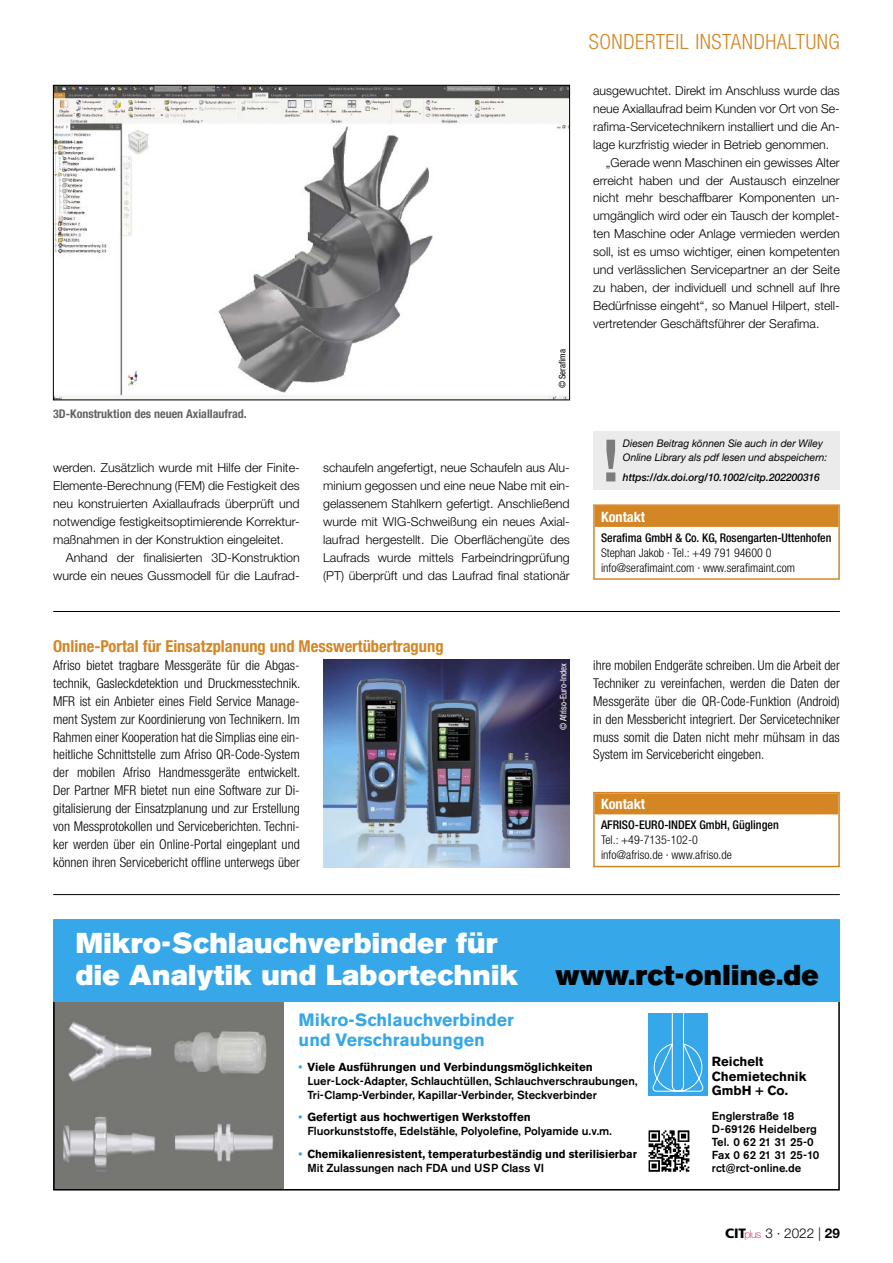
<style>
.page{position:relative;width:893px;height:1263px;background:#fff}
.page>*{position:absolute;margin:0;border:0;box-sizing:border-box;transform-origin:0 0}
.t1{font:28.5px/31.7px "Akzidenz Grotesk BQ Super";letter-spacing:.01em;color:#fff}
.t2{font:28.5px "Akzidenz Grotesk BQ Super";letter-spacing:.01em;color:#000}
.t3{font:300 condensed 21px "Helvetica Neue LT Std";letter-spacing:.025em;color:#d48625}
.t4{font:700 17.7px/20.1px "Akzidenz Grotesk BQ";color:#36a7e9}
.t5{font:700 condensed 16.5px "Helvetica Neue LT Std";color:#d48625}
.t6{font:700 condensed 14.25px "Helvetica Neue LT Std";color:#fff}
.t7{font:300 condensed 13.5px/18px "Helvetica Neue LT Std";color:#000}
.t8{font:300 13.5px "Helvetica Neue LT Std";color:#000}
.t9{font:700 13.05px/14.7px "Akzidenz Grotesk BQ";color:#000}
.t10{font:300 12.3px/18px "Helvetica Neue LT Std";color:#000;text-align:justify}
.t11{font:300 condensed 12px/15px "Helvetica Neue LT Std";color:#000}
.t12{font:500 condensed 12px "Helvetica Neue LT Std";color:#000}
.t13{font:700 condensed 12px "Helvetica Neue LT Std";color:#636363}
.t14{font:500 11.55px/13px "Akzidenz Grotesk BQ";color:#000}
.t15{font:700 11.55px/13.8px "Akzidenz Grotesk BQ";color:#000}
.t16{font:italic 10.5px/13.5px "Helvetica Neue LT Std";color:#000}
.t17{font:italic 500 10.5px "Helvetica Neue LT Std";color:#000}
.t18{font:condensed 9px "Helvetica Neue LT Std";color:#fff}
.t19{font:condensed 9px "Helvetica Neue LT Std";color:#000}
.s1{font-weight:700;color:#36a7e9}
.s2{font-weight:700}
.s3{color:#36a7e9}
.s4{font-weight:500}
.s5{font-family:"Frutiger LT Std";font-weight:900}
.s6{font-weight:100;font-size:10.65px;color:#aa0b3b}
</style>
<div class="page">
<div style="left:595px;top:506px;width:243px;height:21px;background:#d48625"></div>
<div style="left:593px;top:504px;width:247px;height:76px;border:2px solid #d48625"></div>
<div style="left:593px;top:431px;width:247px;height:59px;background:#ebebeb"></div>
<svg style="left:606px;top:440px;width:9px;height:41px"></svg>
<div style="left:595px;top:793px;width:243px;height:21px;background:#d48625"></div>
<div style="left:593px;top:792px;width:247px;height:75px;border:2px solid #d48625"></div>
<img style="left:55px;top:87px;width:513px;height:311px">
<div style="left:53px;top:85px;width:517px;height:315px;border:1px solid #000"></div>
<img style="left:56px;top:1001px;width:228px;height:186px">
<div style="left:53px;top:919px;width:787px;height:82px;background:#36a7e9"></div>
<img style="left:648px;top:1130px;width:42px;height:42px">
<div style="left:648px;top:1013px;width:60px;height:82px;background:#36a7e9"></div>
<svg style="left:652px;top:1013px;width:52px;height:79px"></svg>
<hr style="left:53px;top:611px;width:787px;height:1px;background:#000">
<hr style="left:53px;top:894px;width:787px;height:1px;background:#000">
<img style="left:323px;top:660px;width:247px;height:207px">
<h2 class="t3" style="left:589px;top:29px;width:252px">Sonderteil Instandhaltung</h2>
<p class="t13" style="left:53px;top:407px;width:195px">3D-Konstruktion des neuen Axiallaufrad.</p>
<p class="t10" style="left:53px;top:458px;width:248px">werden. Zusätzlich wurde mit Hilfe der Finite-Elemente-Berechnung (FEM) die Festigkeit des neu konstruierten Axiallaufrads überprüft und notwendige festigkeitsoptimierende Korrektur&shy;maßnahmen in der Konstruktion eingeleitet.</p>
<p class="t10" style="left:53px;top:548px;width:248px;text-align:right">Anhand der finalisierten 3D-Konstruktion wurde ein neues Gussmodell für die Laufrad-</p>
<p class="t19" style="left:557px;top:388px;width:41px;rotate:-90deg">© Serafima</p>
<p class="t10" style="left:323px;top:458px;width:248px;text-align:left">schaufeln angefertigt, neue Schaufeln aus Alu&shy;minium gegossen und eine neue Nabe mit ein&shy;gelassenem Stahlkern gefertigt. Anschließend wurde mit WIG-Schweißung ein neues Axial&shy;laufrad hergestellt. Die Oberflächengüte des Laufrads wurde mittels Farbeindringprüfung (PT) überprüft und das Laufrad final stationär</p>
<p class="t10" style="left:593px;top:81px;width:248px">ausgewuchtet. Direkt im Anschluss wurde das</p>
<p class="t10" style="left:593px;top:99px;width:248px">neue Axiallaufrad beim Kunden vor Ort von Se-</p>
<p class="t10" style="left:593px;top:117px;width:248px">rafima-Servicetechnikern installiert und die An-</p>
<p class="t10" style="left:593px;top:135px;width:238px">lage kurzfristig wieder in Betrieb genommen.</p>
<p class="t10" style="left:606px;top:153px;width:235px">„Gerade wenn Maschinen ein gewisses Alter</p>
<p class="t10" style="left:593px;top:171px;width:248px">erreicht haben und der Austausch einzelner</p>
<p class="t10" style="left:593px;top:189px;width:248px">nicht mehr beschaffbarer Komponenten un-</p>
<p class="t10" style="left:593px;top:207px;width:248px">umgänglich wird oder ein Tausch der komplet-</p>
<p class="t10" style="left:593px;top:225px;width:248px">ten Maschine oder Anlage vermieden werden</p>
<p class="t10" style="left:593px;top:243px;width:248px">soll, ist es umso wichtiger, einen kompetenten</p>
<p class="t10" style="left:593px;top:261px;width:248px">und verlässlichen Servicepartner an der Seite</p>
<p class="t10" style="left:593px;top:279px;width:248px">zu haben, der individuell und schnell auf Ihre</p>
<p class="t10" style="left:593px;top:297px;width:248px">Bedürfnisse eingeht“, so Manuel Hilpert, stell-</p>
<p class="t10" style="left:593px;top:315px;width:228px">vertretender Geschäftsführer der Serafima.</p>
<p class="t16" style="left:623px;top:436px;width:206px">Diesen Beitrag können Sie auch in der Wiley<br>Online Library als pdf lesen und abspeichern:</p>
<p class="t17" style="left:623px;top:471px;width:198px">https://dx.doi.org/10.1002/citp.202200316</p>
<p class="t6" style="left:601px;top:508px;width:46px">Kontakt</p>
<p class="t12" style="left:601px;top:530px;width:232px">Serafima GmbH &amp; Co. KG, Rosengarten-Uttenhofen</p>
<p class="t11" style="left:601px;top:545px;width:195px">Stephan Jakob · Tel.: +49 791 94600 0 info@serafimaint.com · www.serafimaint.com</p>
<h3 class="t5" style="left:53px;top:636px;width:392px">Online-Portal für Einsatzplanung und Messwertübertragung</h3>
<p class="t7" style="left:53px;top:656px;width:249px">Afriso bietet tragbare Messgeräte für die Abgas&shy;technik, Gasleckdetektion und Druckmesstechnik.<br>MFR ist ein Anbieter eines Field Service Manage&shy;ment System zur Koordinierung von Technikern. Im Rahmen einer Kooperation hat die Simplias eine ein&shy;heitliche Schnittstelle zum Afriso QR-Code-System der mobilen Afriso Handmessgeräte entwickelt.<br>Der Partner MFR bietet nun eine Software zur Di&shy;gitalisierung der Einsatzplanung und zur Erstellung von Messprotokollen und Serviceberichten. Techni&shy;ker werden über ein Online-Portal eingeplant und können ihren Servicebericht offline unterwegs über</p>
<p class="t7" style="left:593px;top:656px;width:248px;text-align:justify">ihre mobilen Endgeräte schreiben. Um die Arbeit der Techniker zu vereinfachen, werden die Daten der Messgeräte über die QR-Code-Funktion (Android) in den Messbericht integriert. Der Servicetechniker muss somit die Daten nicht mehr mühsam in das System im Servicebericht eingeben.</p>
<p class="t18" style="left:558px;top:730px;width:69px;rotate:-90deg">© Afriso-Euro-Index</p>
<p class="t6" style="left:601px;top:795px;width:46px">Kontakt</p>
<p class="t12" style="left:601px;top:818px;width:179px">AFRISO-EURO-INDEX GmbH, Güglingen</p>
<p class="t11" style="left:601px;top:832px;width:132px">Tel.: +49-7135-102-0 info@afriso.de · www.afriso.de</p>
<h1 class="t1" style="left:76px;top:928px;width:444px">Mikro-Schlauchverbinder für die Analytik und Labortechnik</h1>
<h1 class="t2" style="left:555px;top:958px;width:265px">www.rct-online.de</h1>
<h3 class="t4" style="left:299px;top:1010px;width:217px">Mikro-Schlauchverbinder und Verschraubungen</h3>
<p class="t14" style="left:307px;top:1060px;width:332px;line-height:13.8px;text-indent:-9px"><span class="s1">•</span> <span class="s2">Viele Ausführungen und Verbindungsmöglichkeiten<br></span>Luer-Lock-Adapter, Schlauchtüllen, Schlauchverschraubungen,<br>Tri-Clamp-Verbinder, Kapillar-Verbinder, Steckverbinder</p>
<p class="t14" style="left:307px;top:1110px;width:306px;line-height:13.8px;text-indent:-9px"><span class="s1">•</span> <span class="s2">Gefertigt aus hochwertigen Werkstoffen<br></span>Fluorkunststoffe, Edelstähle, Polyolefine, Polyamide u.v.m.</p>
<p class="t15" style="left:307px;top:1147px;width:331px;text-indent:-9px"><span class="s3">•</span> Chemikalienresistent, temperaturbeständig und sterilisierbar<br><span class="s4">Mit Zulassungen nach FDA und USP Class VI</span></p>
<p class="t9" style="left:712px;top:1054px;width:96px">Reichelt<br>Chemietechnik<br>GmbH + Co.</p>
<p class="t14" style="left:712px;top:1109px;width:109px">Englerstraße 18<br>D-69126 Heidelberg<br>Tel. 0 62 21 31 25-0<br>Fax 0 62 21 31 25-10 rct@rct-online.de</p>
<p class="t8" style="left:725px;top:1224px;width:116px"><span class="s5">CIT</span><span class="s6">plus</span> 3 · 2022 | <span class="s2">29</span></p>
</div>
